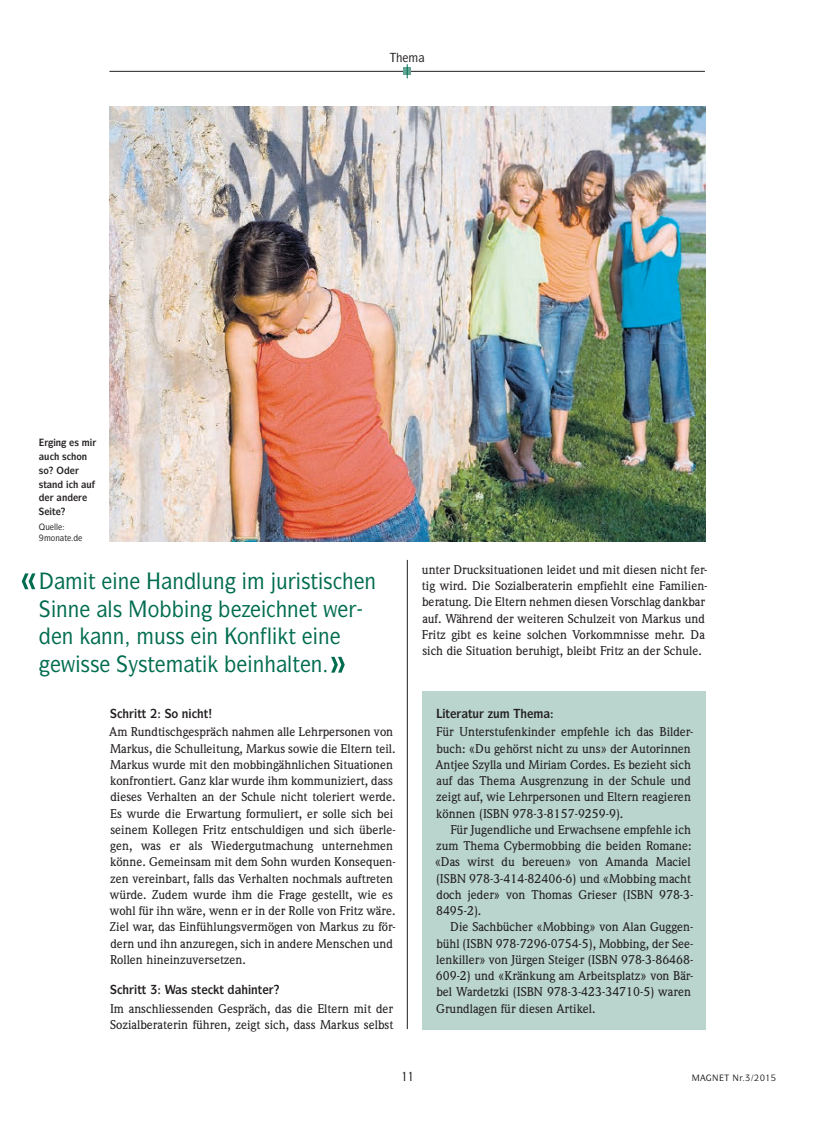
<style>
.page{position:relative;width:833px;height:1134px;background:#fff}
.page>*{position:absolute;margin:0;border:0;box-sizing:border-box;transform-origin:0 0}
.t1{font:500 22.5px "ITC Symbol Std";color:#006c4f;scale:.9 1}
.t2{font:500 12.5px/16.2px "Weidemann Std";color:#231f20}
.t3{font:700 12.5px "ITC Symbol Std";color:#231f20;scale:.9 1}
.t4{font:700 10px "ITC Symbol Std";color:#231f20;scale:.9 1}
.t5{font:500 8.75px "ITC Symbol Std";color:#231f20;scale:.9 1}
</style>
<div class="page">
<hr style="left:109px;top:71px;width:596px;height:1px;background:#231f20">
<div style="left:422px;top:691px;width:283px;height:338px;background:#b9d5cd"></div>
<hr style="left:407px;top:560px;width:1px;height:469px;background:#231f20">
<img style="left:110px;top:106px;width:595px;height:435px">
<svg style="left:390px;top:64px;width:34px;height:14px"></svg>
<svg style="left:22px;top:573px;width:14px;height:17px"></svg>
<svg style="left:331px;top:657px;width:14px;height:16px"></svg>
<p class="t4" style="left:44px;top:450px;width:49px">◆ ▲ □■</p>
<p class="t4" style="left:39px;top:478px;width:22px">▲▼ ■</p>
<p class="t4" style="left:62px;top:491px;width:7px">■</p>
<p class="t5" style="left:45px;top:521px;width:16px">◆ ●●</p>
<p class="t5" style="left:51px;top:532px;width:20px">□■ ▼</p>
<h1 class="t1" style="left:88px;top:567px;width:153px">▼ ■ ★ ■ ●◆■</h1>
<h1 class="t1" style="left:276px;top:567px;width:64px">◆ ▲▼▲</h1>
<h1 class="t1" style="left:364px;top:567px;width:14px">■</h1>
<h1 class="t1" style="left:108px;top:594px;width:59px">●▲ □</h1>
<h1 class="t1" style="left:189px;top:594px;width:14px">■</h1>
<h1 class="t1" style="left:62px;top:622px;width:71px">■ ■■</h1>
<h1 class="t1" style="left:154px;top:622px;width:196px">◆▲▲ ■ □■● ▼ ■</h1>
<h1 class="t1" style="left:195px;top:649px;width:144px">▼ ■ ●▼■</h1>
<p class="t3" style="left:171px;top:705px;width:42px">□ ■ ▼</p>
<p class="t2" style="left:109px;top:724px;width:288px">Am Rundtischgespräch nahmen alle Lehrpersonen von Markus, die Schulleitung, Markus sowie die Eltern teil.<br>Markus wurde mit den mobbingähnlichen Situationen konfrontiert. Ganz klar wurde ihm kommuniziert, dass dieses Verhalten an der Schule nicht toleriert werde.<br>Es wurde die Erwartung formuliert, er solle sich bei seinem Kollegen Fritz entschuldigen und sich überle&shy;gen, was er als Wiedergutmachung unternehmen könne. Gemeinsam mit dem Sohn wurden Konsequen&shy;zen vereinbart, falls das Verhalten nochmals auftreten würde. Zudem wurde ihm die Frage gestellt, wie es wohl für ihn wäre, wenn er in der Rolle von Fritz wäre.<br>Ziel war, das Einfühlungsvermögen von Markus zu för&shy;dern und ihn anzuregen, sich in andere Menschen und Rollen hineinzuversetzen.</p>
<p class="t3" style="left:137px;top:981px;width:24px">▼▼ ✓</p>
<p class="t3" style="left:182px;top:981px;width:23px">▲ ▲▼</p>
<p class="t3" style="left:219px;top:981px;width:49px">▼ ■▼</p>
<p class="t2" style="left:110px;top:1000px;width:285px">Im anschliessenden Gespräch, das die Eltern mit der<br>Sozialberaterin führen, zeigt sich, dass Markus selbst</p>
<p class="t2" style="left:422px;top:561px;width:287px">unter Drucksituationen leidet und mit diesen nicht fer&shy;tig wird. Die Sozialberaterin empfiehlt eine Familien&shy;beratung. Die Eltern nehmen diesen Vorschlag dankbar auf. Während der weiteren Schulzeit von Markus und Fritz gibt es keine solchen Vorkommnisse mehr. Da sich die Situation beruhigt, bleibt Fritz an der Schule.</p>
<p class="t3" style="left:445px;top:705px;width:62px">▼ ▼◆ ◆</p>
<p class="t2" style="left:435px;top:724px;width:259px">Für Unterstufenkinder empfehle ich das Bilder&shy;buch: «Du gehörst nicht zu uns» der Autorinnen Antjee Szylla und Miriam Cordes. Es bezieht sich auf das Thema Ausgrenzung in der Schule und zeigt auf, wie Lehrpersonen und Eltern reagieren können (ISBN 978-3-8157-9259-9).</p>
<p class="t2" style="left:435px;top:821px;width:260px;text-indent:16px">Für Jugendliche und Erwachsene empfehle ich zum Thema Cybermobbing die beiden Romane: «Das wirst du bereuen» von Amanda Maciel (ISBN 978-3-414-82406-6) und «Mobbing macht doch jeder» von Thomas Grieser (ISBN 978-3- 8495-2).</p>
<p class="t2" style="left:436px;top:919px;width:259px;text-indent:14px">Die Sachbücher «Mobbing» von Alan Guggen&shy;bühl (ISBN 978-7296-0754-5), Mobbing, der See&shy;lenkiller» von Jürgen Steiger (ISBN 978-3-86468- 609-2) und «Kränkung am Arbeitsplatz» von Bär&shy;bel Wardetzki (ISBN 978-3-423-34710-5) waren Grundlagen für diesen Artikel.</p>
</div>
